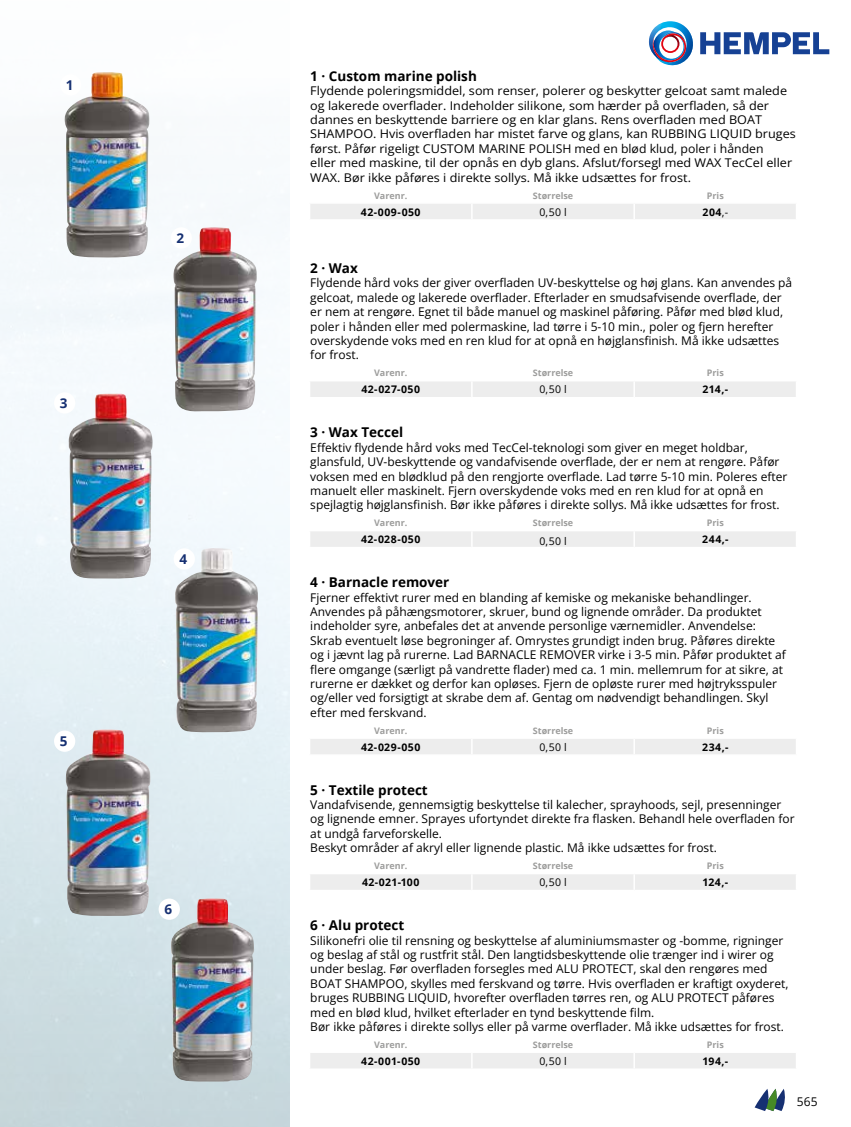
<style>
.page{position:relative;width:851px;height:1127px;background:#fff}
.page>*{position:absolute;margin:0;border:0;box-sizing:border-box;transform-origin:0 0}
.t1{font:700 13.5px "Open Sans";color:#000}
.t2{font:700 13.5px "Open Sans";color:#163072}
.t3{font:12px/14.4px "Open Sans";color:#000}
.t4{font:12px/14.4px "Open Sans";color:#000;scale:1.05 1}
.t5{font:700 10.5px "Open Sans";letter-spacing:.04em;color:#000}
.t6{font:10.5px "Open Sans";letter-spacing:.03em;color:#000}
.t7{font:700 9px "Open Sans";color:#9d9d9c}
.s1{font-weight:400}
</style>
<div class="page">
<img style="left:61px;top:72px;width:89px;height:186px">
<img style="left:173px;top:227px;width:84px;height:187px">
<div style="left:60px;top:74px;width:21px;height:22px;background:#fff;border-radius:50%"></div>
<div style="left:171px;top:227px;width:21px;height:22px;background:#fff;border-radius:50%"></div>
<div style="left:310px;top:204px;width:486px;height:15px;background:#ededed"></div>
<div style="left:310px;top:382px;width:486px;height:15px;background:#ededed"></div>
<div style="left:310px;top:531px;width:486px;height:16px;background:#ededed"></div>
<div style="left:310px;top:739px;width:486px;height:15px;background:#ededed"></div>
<div style="left:310px;top:874px;width:486px;height:16px;background:#ededed"></div>
<div style="left:310px;top:1053px;width:486px;height:15px;background:#ededed"></div>
<img style="left:171px;top:898px;width:83px;height:184px">
<img style="left:175px;top:548px;width:84px;height:184px">
<img style="left:66px;top:729px;width:85px;height:187px">
<img style="left:68px;top:393px;width:85px;height:186px">
<svg style="left:754px;top:1089px;width:31px;height:22px"></svg>
<svg style="left:700px;top:32px;width:129px;height:22px"></svg>
<svg style="left:648px;top:21px;width:45px;height:45px"></svg>
<p class="t2" style="left:66px;top:76px;width:9px">1</p>
<p class="t2" style="left:60px;top:394px;width:9px">3</p>
<p class="t2" style="left:60px;top:732px;width:9px">5</p>
<p class="t2" style="left:176px;top:229px;width:9px">2</p>
<p class="t2" style="left:179px;top:550px;width:9px">4</p>
<p class="t2" style="left:164px;top:900px;width:9px">6</p>
<p class="t1" style="left:310px;top:66px;width:168px">1 · Custom marine polish</p>
<p class="t4" style="left:310px;top:83px;width:464px">Flydende poleringsmiddel, som renser, polerer og beskytter gelcoat samt malede og lakerede overflader. Indeholder silikone, som hærder på overfladen, så der dannes en beskyttende barriere og en klar glans. Rens overfladen med BOAT SHAMPOO. Hvis overfladen har mistet farve og glans, kan RUBBING LIQUID bruges først. Påfør rigeligt CUSTOM MARINE POLISH med en blød klud, poler i hånden<br>eller med maskine, til der opnås en dyb glans. Afslut/forsegl med WAX TecCel eller WAX. Bør ikke påføres i direkte sollys. Må ikke udsættes for frost.</p>
<p class="t7" style="left:374px;top:189px;width:35px">Varenr.</p>
<p class="t7" style="left:532px;top:189px;width:42px">Størrelse</p>
<p class="t7" style="left:706px;top:189px;width:18px">Pris</p>
<p class="t5" style="left:361px;top:204px;width:61px">42-009-050</p>
<p class="t6" style="left:539px;top:205px;width:29px">0,50 l</p>
<p class="t5" style="left:702px;top:204px;width:27px">204<span class="s1">,-</span></p>
<p class="t1" style="left:310px;top:259px;width:49px">2 · Wax</p>
<p class="t3" style="left:310px;top:276px;width:483px">Flydende hård voks der giver overfladen UV-beskyttelse og høj glans. Kan anvendes på gelcoat, malede og lakerede overflader. Efterlader en smudsafvisende overflade, der er nem at rengøre. Egnet til både manuel og maskinel påføring. Påfør med blød klud, poler i hånden eller med polermaskine, lad tørre i 5-10 min., poler og fjern herefter overskydende voks med en ren klud for at opnå en højglansfinish. Må ikke udsættes for frost.</p>
<p class="t7" style="left:374px;top:367px;width:35px">Varenr.</p>
<p class="t7" style="left:532px;top:367px;width:42px">Størrelse</p>
<p class="t7" style="left:706px;top:367px;width:18px">Pris</p>
<p class="t5" style="left:361px;top:382px;width:60px">42-027-050</p>
<p class="t6" style="left:539px;top:382px;width:29px">0,50 l</p>
<p class="t5" style="left:702px;top:382px;width:27px">214,-</p>
<p class="t1" style="left:310px;top:423px;width:94px">3 · Wax Teccel</p>
<p class="t3" style="left:310px;top:440px;width:478px">Effektiv flydende hård voks med TecCel-teknologi som giver en meget holdbar, glansfuld, UV-beskyttende og vandafvisende overflade, der er nem at rengøre. Påfør voksen med en blødklud på den rengjorte overflade. Lad tørre 5-10 min. Poleres efter manuelt eller maskinelt. Fjern overskydende voks med en ren klud for at opnå en spejlagtig højglansfinish. Bør ikke påføres i direkte sollys. Må ikke udsættes for frost.</p>
<p class="t7" style="left:374px;top:517px;width:35px">Varenr.</p>
<p class="t7" style="left:532px;top:517px;width:42px">Størrelse</p>
<p class="t7" style="left:706px;top:517px;width:18px">Pris</p>
<p class="t5" style="left:361px;top:532px;width:61px">42-028-050</p>
<p class="t6" style="left:539px;top:534px;width:29px">0,50 l</p>
<p class="t5" style="left:702px;top:532px;width:28px">244,-</p>
<p class="t1" style="left:310px;top:573px;width:141px">4 · Barnacle remover</p>
<p class="t3" style="left:310px;top:590px;width:477px">Fjerner effektivt rurer med en blanding af kemiske og mekaniske behandlinger.<br>Anvendes på påhængsmotorer, skruer, bund og lignende områder. Da produktet indeholder syre, anbefales det at anvende personlige værnemidler. Anvendelse:<br>Skrab eventuelt løse begroninger af. Omrystes grundigt inden brug. Påføres direkte og i jævnt lag på rurerne. Lad BARNACLE REMOVER virke i 3-5 min. Påfør produktet af flere omgange (særligt på vandrette flader) med ca. 1 min. mellemrum for at sikre, at rurerne er dækket og derfor kan opløses. Fjern de opløste rurer med højtryksspuler og/eller ved forsigtigt at skrabe dem af. Gentag om nødvendigt behandlingen. Skyl efter med ferskvand.</p>
<p class="t7" style="left:374px;top:724px;width:35px">Varenr.</p>
<p class="t7" style="left:532px;top:724px;width:42px">Størrelse</p>
<p class="t7" style="left:706px;top:724px;width:18px">Pris</p>
<p class="t5" style="left:361px;top:739px;width:61px">42-029-050</p>
<p class="t6" style="left:539px;top:740px;width:29px">0,50 l</p>
<p class="t5" style="left:702px;top:739px;width:28px">234,-</p>
<p class="t1" style="left:310px;top:780px;width:119px">5 · Textile protect</p>
<p class="t3" style="left:310px;top:797px;width:485px">Vandafvisende, gennemsigtig beskyttelse til kalecher, sprayhoods, sejl, presenninger og lignende emner. Sprayes ufortyndet direkte fra flasken. Behandl hele overfladen for at undgå farveforskelle.<br>Beskyt områder af akryl eller lignende plastic. Må ikke udsættes for frost.</p>
<p class="t7" style="left:374px;top:860px;width:35px">Varenr.</p>
<p class="t7" style="left:532px;top:860px;width:42px">Størrelse</p>
<p class="t7" style="left:706px;top:860px;width:18px">Pris</p>
<p class="t5" style="left:362px;top:875px;width:59px">42-021-100</p>
<p class="t6" style="left:539px;top:875px;width:29px">0,50 l</p>
<p class="t5" style="left:702px;top:875px;width:27px">124,-</p>
<p class="t1" style="left:310px;top:916px;width:96px">6 · Alu protect</p>
<p class="t3" style="left:310px;top:933px;width:480px">Silikonefri olie til rensning og beskyttelse af aluminiumsmaster og -bomme, rigninger og beslag af stål og rustfrit stål. Den langtidsbeskyttende olie trænger ind i wirer og under beslag. Før overfladen forsegles med ALU PROTECT, skal den rengøres med BOAT SHAMPOO, skylles med ferskvand og tørre. Hvis overfladen er kraftigt oxyderet, bruges RUBBING LIQUID, hvorefter overfladen tørres ren, og ALU PROTECT påføres med en blød klud, hvilket efterlader en tynd beskyttende film.<br>Bør ikke påføres i direkte sollys eller på varme overflader. Må ikke udsættes for frost.</p>
<p class="t7" style="left:374px;top:1038px;width:35px">Varenr.</p>
<p class="t7" style="left:532px;top:1038px;width:42px">Størrelse</p>
<p class="t7" style="left:706px;top:1038px;width:18px">Pris</p>
<p class="t5" style="left:361px;top:1054px;width:60px">42-001-050</p>
<p class="t6" style="left:539px;top:1054px;width:29px">0,50 l</p>
<p class="t5" style="left:702px;top:1054px;width:27px">194,-</p>
<p class="t3" style="left:796px;top:1094px;width:22px">565</p>
</div>
